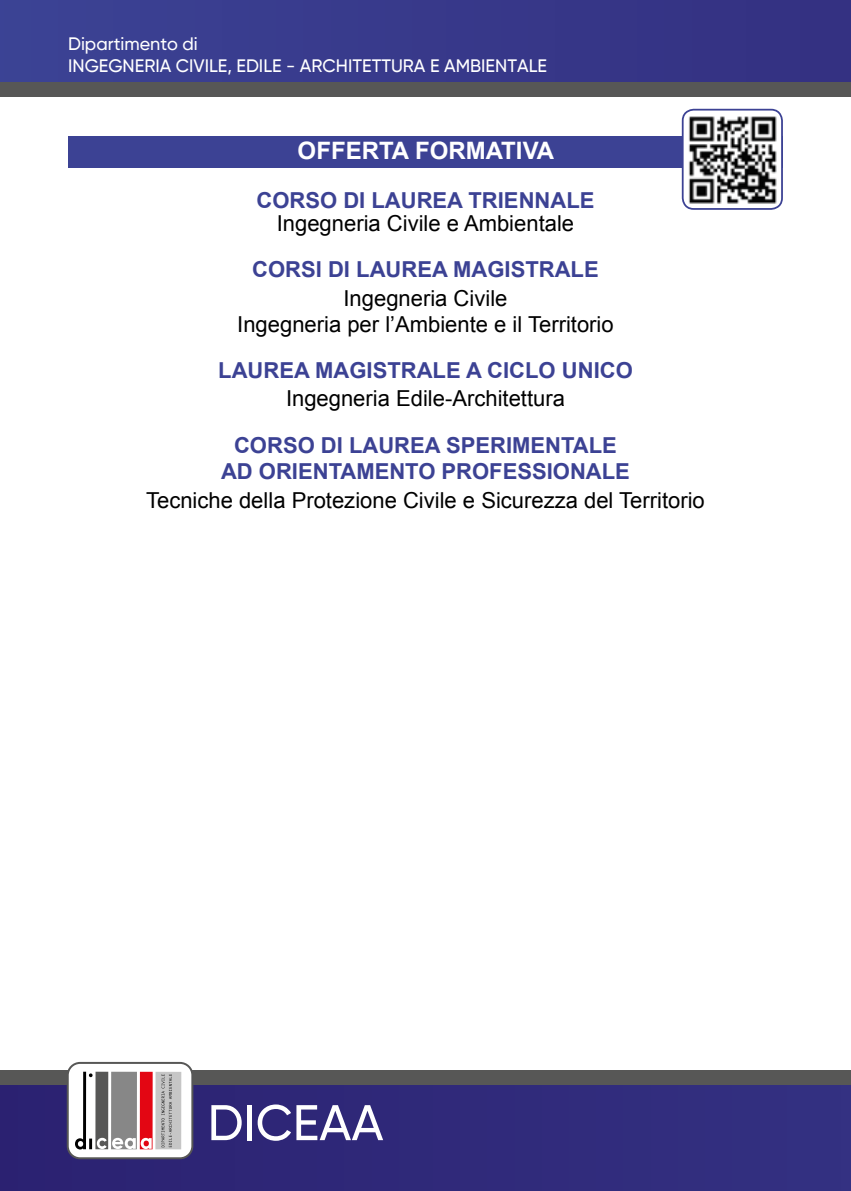
<style>
.page{position:relative;width:851px;height:1191px;background:#fff}
.page>*{position:absolute;margin:0;border:0;box-sizing:border-box;transform-origin:0 0}
.t1{font:500 50px "Gilroy";color:#fff}
.t2{font:700 24px "Arial";color:#fff}
.t3{font:22px/25.6px "Arial";color:#000;text-align:center}
.t4{font:700 22px/26.4px "Arial";color:#3c4294;text-align:center}
.t5{font:500 18px/21.6px "Gilroy";color:#fff}
</style>
<div class="page">
<div style="left:0;top:1070px;width:850px;height:121px;background:#302a7a"></div>
<div style="left:0;top:1070px;width:850px;height:14px;background:#575756"></div>
<div style="left:0;top:0;width:850px;height:96px;background:#38398a"></div>
<div style="left:0;top:82px;width:850px;height:14px;background:#575756"></div>
<svg style="left:67px;top:1062px;width:126px;height:97px;background:#c1b1b2"></svg>
<div style="left:68px;top:136px;width:714px;height:31px;background:#3c4294"></div>
<img style="left:684px;top:111px;width:97px;height:97px">
<div style="left:681px;top:109px;width:101px;height:101px;border:2px solid #3c4294;border-radius:11px"></div>
<p class="t5" style="left:68px;top:33px;width:480px">Dipartimento di<br>INGEGNERIA CIVILE, EDILE - ARCHITETTURA E AMBIENTALE</p>
<p class="t2" style="left:297px;top:135px;width:258px">OFFERTA FORMATIVA</p>
<p class="t4" style="left:256px;top:188px;width:339px">CORSO DI LAUREA TRIENNALE</p>
<p class="t3" style="left:277px;top:211px;width:299px">Ingegneria Civile e Ambientale</p>
<p class="t4" style="left:252px;top:257px;width:348px">CORSI DI LAUREA MAGISTRALE</p>
<p class="t3" style="left:237px;top:286px;width:378px">Ingegneria Civile<br>Ingegneria per l’Ambiente e il Territorio</p>
<p class="t4" style="left:218px;top:357px;width:416px">LAUREA MAGISTRALE A CICLO UNICO</p>
<p class="t3" style="left:286px;top:386px;width:280px">Ingegneria Edile-Architettura</p>
<p class="t4" style="left:221px;top:432px;width:410px">CORSO DI LAUREA SPERIMENTALE<br>AD ORIENTAMENTO PROFESSIONALE</p>
<p class="t3" style="left:146px;top:487px;width:560px">Tecniche della Protezione Civile e Sicurezza del Territorio</p>
<h1 class="t1" style="left:208px;top:1091px;width:177px">DICEAA</h1>
</div>
